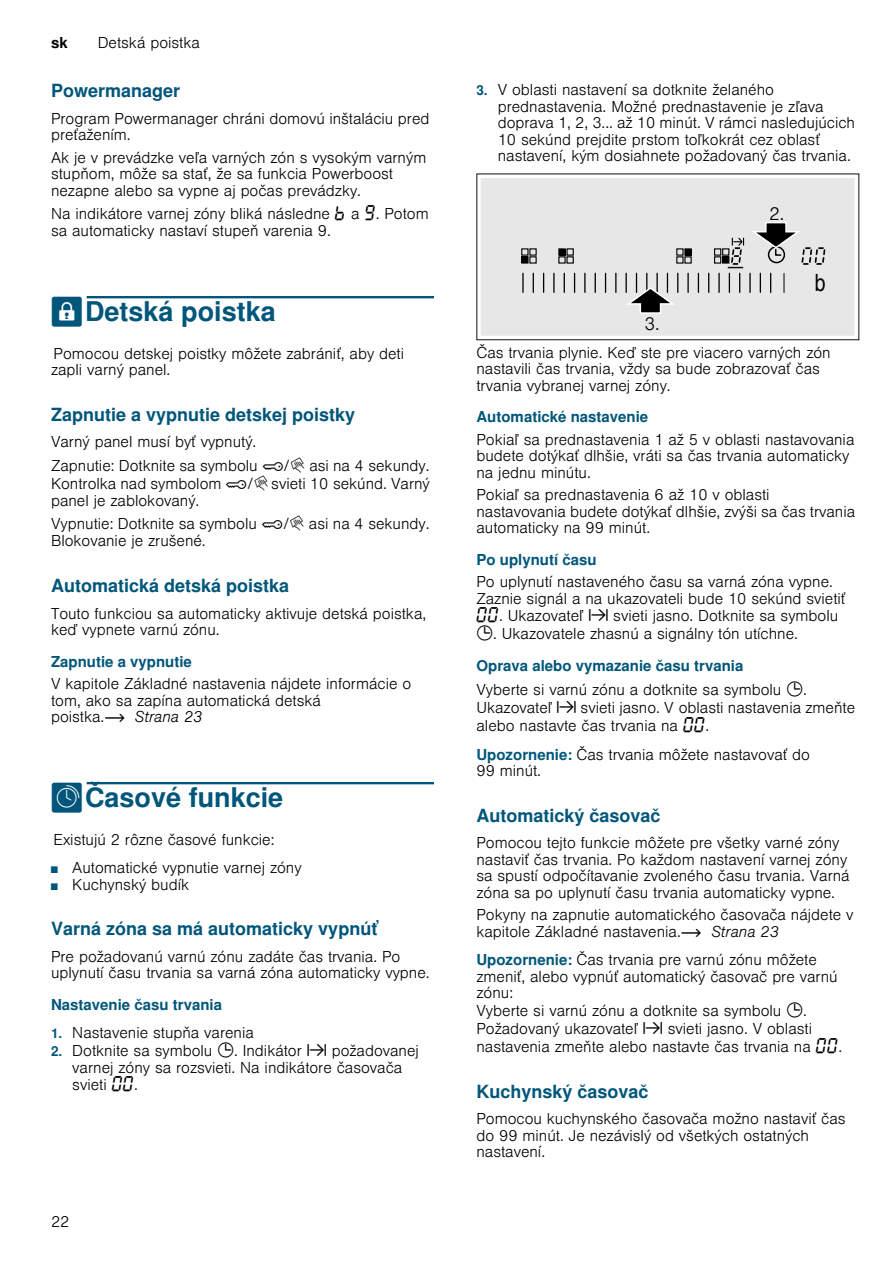
<style>
.page{position:relative;width:893px;height:1263px;background:#fff}
.page>*{position:absolute;margin:0;border:0;box-sizing:border-box;transform-origin:0 0}
.t1{font:700 27px "Nimbus San L";color:#00567a}
.t2{font:700 18px "Nimbus San L";color:#00567a}
.t3{font:300 15px/16.5px "Nimbus San L";color:#000}
.t4{font:700 15px "Nimbus San L";color:#00567a}
.t5{font:700 15px "Nimbus San L";color:#000}
.s1{font-family:"BSH Symb All";font-weight:400;font-size:16.5px}
.s2{font-family:"BSH Symb PG2";font-weight:400}
.s3{font-family:"BSH Symb PH Regional Brands 1";font-weight:400;font-size:16.5px}
.s4{font-family:"BSH Symb PH1";font-weight:400;font-size:16.5px}
.s5{font-family:"BSH Symb PH1";font-weight:400}
.s6{font-style:italic}
.s7{font-size:9px;color:#00567a}
.s8{font-weight:700;font-size:13.5px;color:#00567a}
.s9{font-weight:700;color:#00567a}
</style>
<div class="page">
<svg style="left:86px;top:297px;width:348px;height:2px"></svg>
<div style="left:87px;top:297px;width:347px;height:1px;border:1px solid #00567a"></div>
<svg style="left:86px;top:782px;width:348px;height:3px"></svg>
<div style="left:87px;top:782px;width:347px;height:2px;border:1px solid #00567a"></div>
<div style="left:481px;top:178px;width:374px;height:158px;background:#e7e7e7"></div>
<svg style="left:520px;top:248px;width:54px;height:16px"></svg>
<svg style="left:522px;top:273px;width:1px;height:19px"></svg>
<svg style="left:532px;top:273px;width:2px;height:19px"></svg>
<svg style="left:543px;top:273px;width:1px;height:19px"></svg>
<svg style="left:553px;top:273px;width:1px;height:19px"></svg>
<svg style="left:563px;top:273px;width:2px;height:19px"></svg>
<svg style="left:574px;top:273px;width:1px;height:19px"></svg>
<svg style="left:584px;top:273px;width:1px;height:19px"></svg>
<svg style="left:594px;top:273px;width:2px;height:19px"></svg>
<svg style="left:605px;top:273px;width:1px;height:19px"></svg>
<svg style="left:615px;top:273px;width:1px;height:19px"></svg>
<svg style="left:625px;top:207px;width:200px;height:123px;background:#d5d5d5"></svg>
<p class="t5" style="left:51px;top:34px;width:18px">sk</p>
<p class="t3" style="left:98px;top:33px;width:104px">Detská poistka</p>
<p class="t2" style="left:51px;top:79px;width:131px">Powermanager</p>
<p class="t3" style="left:51px;top:109px;width:380px">Program Powermanager chráni domovú inštaláciu pred preťažením.</p>
<p class="t3" style="left:51px;top:148px;width:377px">Ak je v prevádzke veľa varných zón s vysokým varným stupňom, môže sa stať, že sa funkcia Powerboost nezapne alebo sa vypne aj počas prevádzky.</p>
<p class="t3" style="left:51px;top:204px;width:379px;line-height:17px">Na indikátore varnej zóny bliká následne <span class="s1">›</span> a <span class="s1">Š</span>. Potom sa automaticky nastaví stupeň varenia 9.</p>
<h1 class="t1" style="left:51px;top:294px;width:226px"><span class="s2">A</span>Detská poistka</h1>
<p class="t3" style="left:51px;top:344px;width:354px">Pomocou detskej poistky môžete zabrániť, aby deti zapli varný panel.</p>
<p class="t2" style="left:51px;top:403px;width:306px">Zapnutie a vypnutie detskej poistky</p>
<p class="t3" style="left:51px;top:429px;width:380px;line-height:23.5px">Varný panel musí byť vypnutý.<br>Zapnutie: Dotknite sa symbolu <span class="s3">‚</span>/<span class="s4">$</span> asi na 4 sekundy.</p>
<p class="t3" style="left:51px;top:474px;width:380px;line-height:17px">Kontrolka nad symbolom <span class="s3">‚</span>/<span class="s4">$</span> svieti 10 sekúnd. Varný panel je zablokovaný.</p>
<p class="t3" style="left:51px;top:514px;width:380px;line-height:17px">Vypnutie: Dotknite sa symbolu <span class="s3">‚</span>/<span class="s4">$</span> asi na 4 sekundy.<br>Blokovanie je zrušené.</p>
<p class="t2" style="left:51px;top:574px;width:240px">Automatická detská poistka</p>
<p class="t3" style="left:51px;top:603px;width:376px">Touto funkciou sa automaticky aktivuje detská poistka, keď vypnete varnú zónu.</p>
<p class="t4" style="left:51px;top:652px;width:142px">Zapnutie a vypnutie</p>
<p class="t3" style="left:51px;top:674px;width:362px">V kapitole Základné nastavenia nájdete informácie o tom, ako sa zapína automatická detská<br>poistka.<span class="s5">~</span> <span class="s6">Strana 23</span></p>
<h1 class="t1" style="left:51px;top:780px;width:234px"><span class="s2">O</span>Časové funkcie</h1>
<p class="t3" style="left:54px;top:830px;width:222px">Existujú 2 rôzne časové funkcie:</p>
<p class="t3" style="left:51px;top:858px;width:252px"><span class="s7">■</span> Automatické vypnutie varnej zóny</p>
<p class="t3" style="left:51px;top:875px;width:139px"><span class="s7">■</span> Kuchynský budík</p>
<p class="t2" style="left:51px;top:918px;width:329px">Varná zóna sa má automaticky vypnúť</p>
<p class="t3" style="left:51px;top:947px;width:380px">Pre požadovanú varnú zónu zadáte čas trvania. Po uplynutí času trvania sa varná zóna automaticky vypne.</p>
<p class="t4" style="left:51px;top:995px;width:172px">Nastavenie času trvania</p>
<p class="t3" style="left:51px;top:1023px;width:204px"><span class="s8">1.</span> Nastavenie stupňa varenia</p>
<p class="t3" style="left:72px;top:1040px;width:348px;line-height:17.2px;text-indent:-21px"><span class="s8">2.</span> Dotknite sa symbolu <span class="s1">0</span>. Indikátor <span class="s4">X</span> požadovanej varnej zóny sa rozsvieti. Na indikátore časovača svieti <span class="s1">‹‹</span>.</p>
<p class="t3" style="left:51px;top:1212px;width:20px">22</p>
<p class="t3" style="left:497px;top:80px;width:359px;text-indent:-21px"><span class="s8">3.</span> V oblasti nastavení sa dotknite želaného prednastavenia. Možné prednastavenie je zľava doprava 1, 2, 3... až 10 minút. V rámci nasledujúcich 10 sekúnd prejdite prstom toľkokrát cez oblasť nastavení, kým dosiahnete požadovaný čas trvania.</p>
<p class="t3" style="left:476px;top:343px;width:356px">Čas trvania plynie. Keď ste pre viacero varných zón nastavili čas trvania, vždy sa bude zobrazovať čas trvania vybranej varnej zóny.</p>
<p class="t4" style="left:476px;top:407px;width:173px">Automatické nastavenie</p>
<p class="t3" style="left:476px;top:430px;width:379px">Pokiaľ sa prednastavenia 1 až 5 v oblasti nastavovania budete dotýkať dlhšie, vráti sa čas trvania automaticky na jednu minútu.</p>
<p class="t3" style="left:476px;top:485px;width:380px">Pokiaľ sa prednastavenia 6 až 10 v oblasti nastavovania budete dotýkať dlhšie, zvýši sa čas trvania automaticky na 99 minút.</p>
<p class="t4" style="left:476px;top:550px;width:122px">Po uplynutí času</p>
<p class="t3" style="left:476px;top:572px;width:370px;line-height:17px">Po uplynutí nastaveného času sa varná zóna vypne.<br>Zaznie signál a na ukazovateli bude 10 sekúnd svietiť <span class="s1">‹‹</span>. Ukazovateľ <span class="s4">X</span> svieti jasno. Dotknite sa symbolu</p>
<p class="t3" style="left:476px;top:616px;width:323px;line-height:32px"><span class="s1">0</span>. Ukazovatele zhasnú a signálny tón utíchne.<br><span class="s9">Oprava alebo vymazanie času trvania</span></p>
<p class="t3" style="left:476px;top:679px;width:380px;line-height:18px">Vyberte si varnú zónu a dotknite sa symbolu <span class="s1">0</span>.<br>Ukazovateľ <span class="s4">X</span> svieti jasno. V oblasti nastavenia zmeňte alebo nastavte čas trvania na <span class="s1">‹‹</span>.</p>
<p class="t3" style="left:476px;top:745px;width:335px"><span class="s9">Upozornenie:</span> Čas trvania môžete nastavovať do<br>99 minút.</p>
<p class="t2" style="left:476px;top:804px;width:186px">Automatický časovač</p>
<p class="t3" style="left:476px;top:833px;width:375px">Pomocou tejto funkcie môžete pre všetky varné zóny nastaviť čas trvania. Po každom nastavení varnej zóny sa spustí odpočítavanie zvoleného času trvania. Varná zóna sa po uplynutí času trvania automaticky vypne.</p>
<p class="t3" style="left:476px;top:905px;width:378px">Pokyny na zapnutie automatického časovača nájdete v kapitole Základné nastavenia.<span class="s5">~</span> <span class="s6">Strana 23</span></p>
<p class="t3" style="left:476px;top:950px;width:367px;line-height:17.2px"><span class="s9">Upozornenie:</span> Čas trvania pre varnú zónu môžete zmeniť, alebo vypnúť automatický časovač pre varnú zónu:<br>Vyberte si varnú zónu a dotknite sa symbolu <span class="s1">0</span>.<br>Požadovaný ukazovateľ <span class="s4">X</span> svieti jasno. V oblasti nastavenia zmeňte alebo nastavte čas trvania na <span class="s1">‹‹</span>.</p>
<p class="t2" style="left:476px;top:1080px;width:174px">Kuchynský časovač</p>
<p class="t3" style="left:476px;top:1109px;width:370px">Pomocou kuchynského časovača možno nastaviť čas do 99 minút. Je nezávislý od všetkých ostatných nastavení.</p>
</div>
